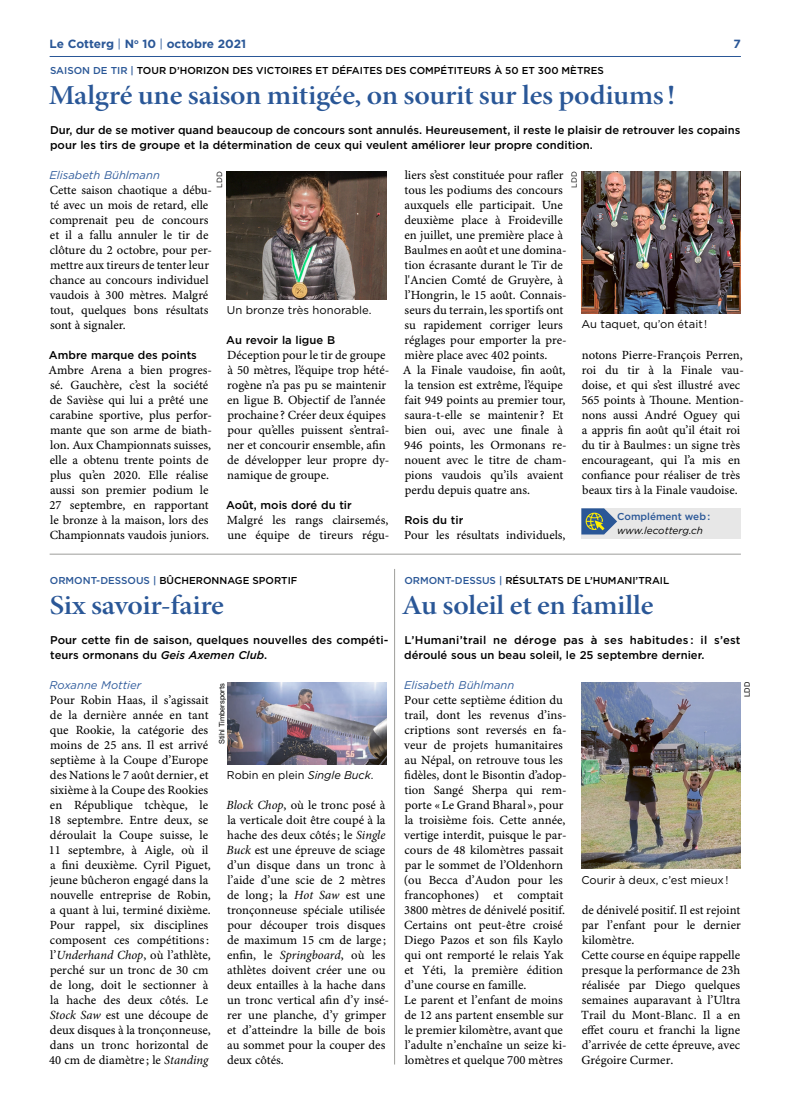
<style>
.page{position:relative;width:787px;height:1106px;background:#fff}
.page>*{position:absolute;margin:0;border:0;box-sizing:border-box;transform-origin:0 0}
.t1{font:27.5px "Minion Pro Semibold Subh";letter-spacing:-.01em;color:#2a5797;scale:1.1 1}
.t2{font:12.5px/15px "Minion Pro Capt";color:#000}
.t3{font:700 11.88px "Gotham";color:#2a5797}
.t4{font:500 11.25px/15px "Gotham";color:#000}
.t5{font:11.25px "Gotham";color:#000}
.t6{font:italic 11.25px "Gotham";color:#315d9d}
.t7{font:500 10px "Gotham";color:#000}
.t8{font:italic 10px "Gotham";color:#000}
.t9{font:500 10px "Gotham";color:#2a5797}
.t10{font:7.5px "Helvetica Neue LT Std";color:#000}
.t11{font:7.5px "Gotham";color:#000}
.s1{font-weight:400}
.s2{color:#2a5797}
.s3{font-style:italic}
.s4{font-family:"Minion Pro";font-style:italic}
</style>
<div class="page">
<hr style="left:50px;top:56px;width:691px;height:1px;background:#2a5797">
<img style="left:227px;top:171px;width:159px;height:129px">
<hr style="left:50px;top:554px;width:691px;height:1px;background:#9e9e9b">
<hr style="left:394px;top:569px;width:1px;height:495px;background:#9e9e9b">
<img style="left:581px;top:171px;width:160px;height:143px">
<div style="left:581px;top:509px;width:160px;height:30px;background:#e7e7e7"></div>
<svg style="left:581px;top:508px;width:36px;height:26px"></svg>
<img style="left:227px;top:682px;width:159px;height:83px">
<img style="left:581px;top:682px;width:160px;height:187px">
<p class="t3" style="left:50px;top:37px;width:198px">Le Cotterg <span class="s1">|</span> N<sup>o</sup> 10 <span class="s1">|</span> octobre 2021</p>
<p class="t3" style="left:733px;top:37px;width:9px">7</p>
<p class="t7" style="left:50px;top:64px;width:555px"><span class="s2">SAISON DE TIR |</span> TOUR D’HORIZON DES VICTOIRES ET DÉFAITES DES COMPÉTITEURS À 50 ET 300 MÈTRES</p>
<h1 class="t1" style="left:49px;top:78px;width:571px">Malgré une saison mitigée, on sourit sur les podiums!</h1>
<p class="t4" style="left:50px;top:122px;width:692px">Dur, dur de se motiver quand beaucoup de concours sont annulés. Heureusement, il reste le plaisir de retrouver les copains pour les tirs de groupe et la détermination de ceux qui veulent améliorer leur propre condition.</p>
<p class="t6" style="left:50px;top:168px;width:112px">Elisabeth Bühlmann</p>
<p class="t2" style="left:50px;top:183px;width:164px">Cette saison chaotique a débu&shy;té avec un mois de retard, elle comprenait peu de concours et il a fallu annuler le tir de clôture du 2 octobre, pour per&shy;mettre aux tireurs de tenter leur chance au concours individuel vaudois à 300 mètres. Malgré tout, quelques bons résultats sont à signaler.</p>
<p class="t4" style="left:49px;top:347px;width:149px">Ambre marque des points</p>
<p class="t2" style="left:48px;top:363px;width:165px">Ambre Arena a bien progres&shy;sé. Gauchère, c’est la société de Savièse qui lui a prêté une carabine sportive, plus perfor&shy;mante que son arme de biath&shy;lon. Aux Championnats suisses, elle a obtenu trente points de plus qu’en 2020. Elle réalise aussi son premier podium le<br>27 septembre, en rapportant le bronze à la maison, lors des<br>Championnats vaudois juniors.</p>
<p class="t2" style="left:403px;top:168px;width:165px">liers s’est constituée pour rafler tous les podiums des concours auxquels elle participait. Une deuxième place à Froideville en juillet, une première place à<br>Baulmes en août et une domina&shy;tion écrasante durant le Tir de l'Ancien Comté de Gruyère, à l’Hongrin, le 15 août. Connais&shy;seurs du terrain, les sportifs ont su rapidement corriger leurs réglages pour emporter la pre&shy;mière place avec 402 points.<br>A la Finale vaudoise, fin août, la tension est extrême, l’équipe fait 949 points au premier tour, saura-t-elle se maintenir? Et bien oui, avec une finale à<br>946 points, les Ormonans re&shy;nouent avec le titre de cham&shy;pions vaudois qu’ils avaient perdu depuis quatre ans.</p>
<p class="t4" style="left:404px;top:512px;width:60px">Rois du tir</p>
<p class="t2" style="left:404px;top:528px;width:163px">Pour les résultats individuels,</p>
<p class="t11" style="left:215px;top:188px;width:18px;rotate:-90deg">LDD</p>
<p class="t11" style="left:570px;top:188px;width:18px;rotate:-90deg">LDD</p>
<p class="t5" style="left:227px;top:303px;width:146px">Un bronze très honorable.</p>
<p class="t5" style="left:581px;top:318px;width:127px">Au taquet, qu’on était !</p>
<p class="t4" style="left:226px;top:332px;width:110px">Au revoir la ligue B</p>
<p class="t2" style="left:227px;top:348px;width:164px">Déception pour le tir de groupe à 50 mètres, l’équipe trop hété&shy;rogène n’a pas pu se maintenir en ligue B. Objectif de l’année prochaine ? Créer deux équipes pour qu’elles puissent s’entraî&shy;ner et concourir ensemble, afin de développer leur propre dy&shy;namique de groupe.</p>
<p class="t4" style="left:226px;top:497px;width:127px">Août, mois doré du tir</p>
<p class="t2" style="left:227px;top:513px;width:164px">Malgré les rangs clairsemés, une équipe de tireurs régu-</p>
<p class="t2" style="left:581px;top:348px;width:164px">notons Pierre-François Perren, roi du tir à la Finale vau&shy;doise, et qui s’est illustré avec<br>565 points à Thoune. Mention&shy;nons aussi André Oguey qui a appris fin août qu’il était roi du tir à Baulmes: un signe très encourageant, qui l’a mis en confiance pour réaliser de très beaux tirs à la Finale vaudoise.</p>
<p class="t9" style="left:617px;top:509px;width:95px">Complément web :</p>
<p class="t8" style="left:617px;top:524px;width:87px">www.lecotterg.ch</p>
<p class="t7" style="left:404px;top:574px;width:266px"><span class="s2">ORMONT-DESSUS |</span> RÉSULTATS DE L’HUMANI’TRAIL</p>
<h1 class="t1" style="left:402px;top:588px;width:230px">Au soleil et en famille</h1>
<p class="t4" style="left:404px;top:632px;width:338px">L’Humani’trail ne déroge pas à ses habitudes : il s’est déroulé sous un beau soleil, le 25 septembre dernier.</p>
<p class="t6" style="left:404px;top:679px;width:112px">Elisabeth Bühlmann</p>
<p class="t2" style="left:404px;top:693px;width:164px">Pour cette septième édition du trail, dont les revenus d’ins&shy;criptions sont reversés en fa&shy;veur de projets humanitaires au Népal, on retrouve tous les fidèles, dont le Bisontin d’adop&shy;tion Sangé Sherpa qui rem&shy;porte «Le Grand Bharal », pour la troisième fois. Cette année, vertige interdit, puisque le par&shy;cours de 48 kilomètres passait par le sommet de l’Oldenhorn (ou Becca d’Audon pour les francophones) et comptait<br>3800 mètres de dénivelé positif.<br>Certains ont peut-être croisé<br>Diego Pazos et son fils Kaylo qui ont remporté le relais Yak et Yéti, la première édition d’une course en famille.<br>Le parent et l’enfant de moins de 12 ans partent ensemble sur le premier kilomètre, avant que l’adulte n’enchaîne un seize ki&shy;lomètres et quelque 700 mètres</p>
<p class="t7" style="left:50px;top:574px;width:249px"><span class="s2">ORMONT-DESSOUS |</span> BÛCHERONNAGE SPORTIF</p>
<h1 class="t1" style="left:50px;top:588px;width:160px">Six savoir-faire</h1>
<p class="t4" style="left:50px;top:632px;width:340px">Pour cette fin de saison, quelques nouvelles des compéti&shy;teurs ormonans du <span class="s3">Geis Axemen Club</span>.</p>
<p class="t6" style="left:50px;top:679px;width:93px">Roxanne Mottier</p>
<p class="t2" style="left:49px;top:693px;width:163px">Pour Robin Haas, il s’agissait de la dernière année en tant que Rookie, la catégorie des moins de 25 ans. Il est arrivé septième à la Coupe d’Europe des Nations le 7 août dernier, et sixième à la Coupe des Rookies en République tchèque, le<br>18 septembre. Entre deux, se déroulait la Coupe suisse, le<br>11 septembre, à Aigle, où il a fini deuxième. Cyril Piguet, jeune bûcheron engagé dans la nouvelle entreprise de Robin, a quant à lui, terminé dixième.<br>Pour rappel, six disciplines composent ces compétitions: l’<span class="s4">Underhand Chop</span>, où l’athlète, perché sur un tronc de 30 cm de long, doit le sectionner à la hache des deux côtés. Le<br><span class="s4">Stock Saw</span> est une découpe de deux disques à la tronçonneuse, dans un tronc horizontal de<br>40 cm de diamètre ; le <span class="s4">Standing</span></p>
<p class="t10" style="left:217px;top:744px;width:63px;rotate:-90deg">Stihl Timbersports</p>
<p class="t10" style="left:742px;top:696px;width:16px;rotate:-90deg">LDD</p>
<p class="t5" style="left:227px;top:768px;width:148px">Robin en plein <span class="s3">Single Buck</span>.</p>
<p class="t2" style="left:226px;top:798px;width:164px"><span class="s4">Block Chop</span>, où le tronc posé à la verticale doit être coupé à la hache des deux côtés; le <span class="s4">Single<br>Buck</span> est une épreuve de sciage d’un disque dans un tronc à l’aide d’une scie de 2 mètres de long ; la <span class="s4">Hot Saw</span> est une tronçonneuse spéciale utilisée pour découper trois disques de maximum 15 cm de large ; enfin, le <span class="s4">Springboard</span>, où les athlètes doivent créer une ou deux entailles à la hache dans un tronc vertical afin d’y insé&shy;rer une planche, d’y grimper et d’atteindre la bille de bois au sommet pour la couper des deux côtés.</p>
<p class="t5" style="left:581px;top:874px;width:148px">Courir à deux, c’est mieux!</p>
<p class="t2" style="left:581px;top:903px;width:161px">de dénivelé positif. Il est rejoint par l’enfant pour le dernier kilomètre.<br>Cette course en équipe rappelle presque la performance de 23h réalisée par Diego quelques semaines auparavant à l’Ultra<br>Trail du Mont-Blanc. Il a en effet couru et franchi la ligne d’arrivée de cette épreuve, avec<br>Grégoire Curmer.</p>
</div>
